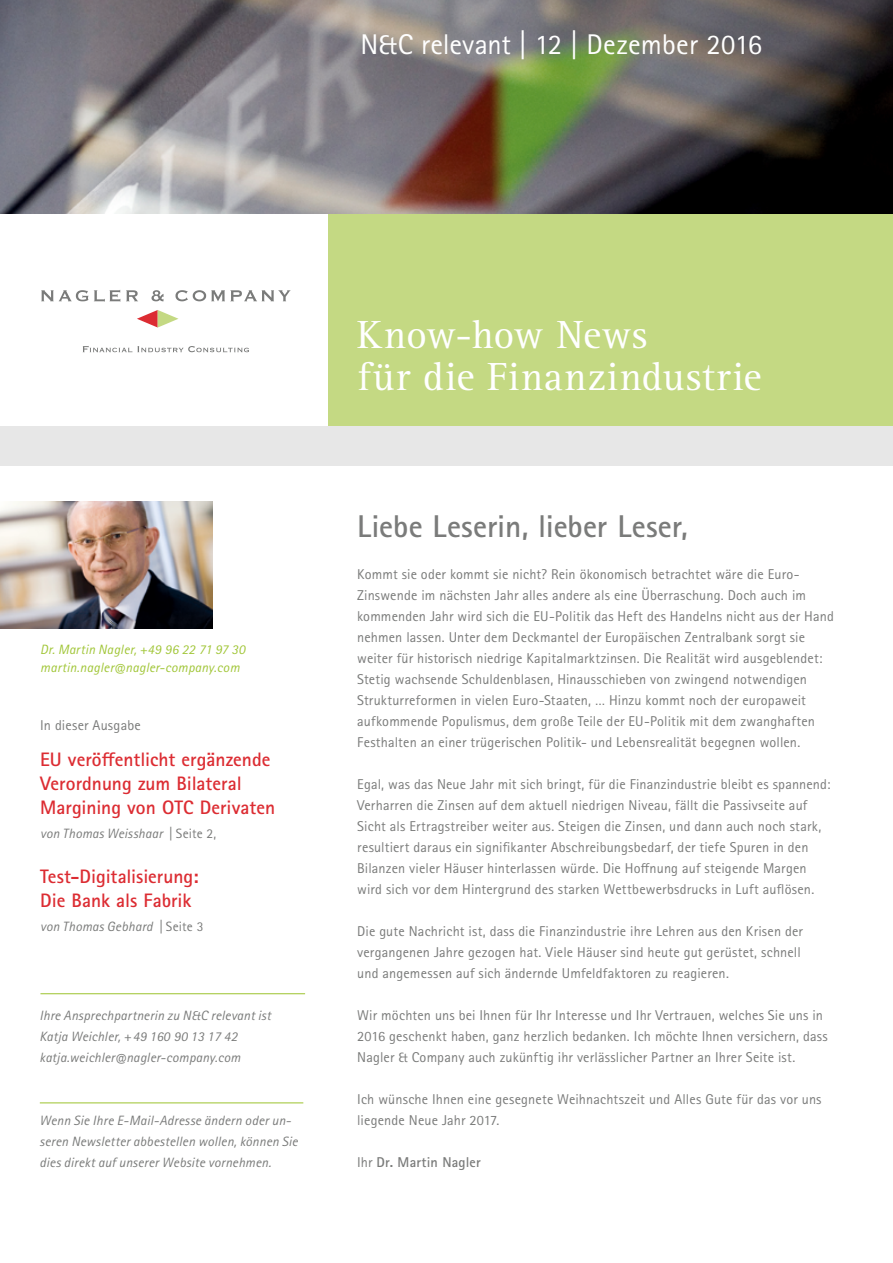
<style>
.page{position:relative;width:893px;height:1263px;background:#fff}
.page>*{position:absolute;margin:0;border:0;box-sizing:border-box;transform-origin:0 0}
.t1{font:40.5px/42px "Rotis Serif Pro";letter-spacing:.015em;color:#fff}
.t2{font:700 31.5px "Rotis Sans Serif Pro";letter-spacing:-.005em;color:#7a7b7a}
.t3{font:28.5px "Rotis Sans Serif Pro";letter-spacing:.005em;color:#fff}
.t4{font:700 19.5px/24px "Rotis Sans Serif Pro";color:#dc2c32}
.t5{font:14.25px/21px "Rotis Sans Serif Pro";letter-spacing:.01em;color:#7a7b7a}
.t6{font:700 14.25px "Rotis Sans Serif Pro";letter-spacing:.01em;color:#7a7b7a}
.t7{font:italic 13.5px/21px "Rotis Sans Serif Pro";letter-spacing:.01em;color:#7a7b7a}
.t8{font:italic 13.5px/18px "Rotis Sans Serif Pro";letter-spacing:.01em;color:#a1c638}
.s1{font-style:normal}
.s2{font-weight:400}
</style>
<div class="page">
<img style="left:0;top:0;width:893px;height:215px">
<div style="left:0;top:426px;width:893px;height:40px;background:#e7e7e7"></div>
<div style="left:327px;top:215px;width:566px;height:211px;background:#c4d983"></div>
<svg style="left:137px;top:310px;width:41px;height:17px"></svg>
<svg style="left:83px;top:346px;width:166px;height:6px"></svg>
<svg style="left:41px;top:290px;width:79px;height:12px"></svg>
<svg style="left:126px;top:290px;width:12px;height:11px"></svg>
<svg style="left:151px;top:290px;width:12px;height:11px"></svg>
<svg style="left:175px;top:290px;width:116px;height:11px"></svg>
<img style="left:0;top:502px;width:213px;height:127px">
<hr style="left:40px;top:993px;width:265px;height:1px;background:#a1c638">
<hr style="left:40px;top:1102px;width:263px;height:1px;background:#a1c638">
<h3 class="t3" style="left:361px;top:28px;width:403px">N&amp;C relevant | 12 | Dezember 2016</h3>
<p class="t8" style="left:40px;top:641px;width:206px">Dr. Martin Nagler, +49 96 22 71 97 30 martin.nagler@nagler-company.com</p>
<p class="t5" style="left:40px;top:714px;width:102px">In dieser Ausgabe</p>
<h3 class="t4" style="left:40px;top:747px;width:237px">EU veröffentlicht ergänzende<br>Verordnung zum Bilateral<br>Margining von OTC Derivaten</h3>
<p class="t7" style="left:40px;top:823px;width:178px">von Thomas Weisshaar | <span class="s1">Seite 2,</span></p>
<h3 class="t4" style="left:40px;top:864px;width:160px">Test-Digitalisierung:<br>Die Bank als Fabrik</h3>
<p class="t7" style="left:40px;top:916px;width:165px">von Thomas Gebhard | <span class="s1">Seite 3</span></p>
<p class="t7" style="left:40px;top:1005px;width:233px">Ihre Ansprechpartnerin zu N&amp;C relevant ist<br>Katja Weichler, +49 160 90 13 17 42 katja.weichler@nagler-company.com</p>
<p class="t7" style="left:40px;top:1110px;width:260px">Wenn Sie Ihre E-Mail-Adresse ändern oder un&shy;seren Newsletter abbestellen wollen, können Sie dies direkt auf unserer Website vornehmen.</p>
<h1 class="t1" style="left:357px;top:314px;width:406px">Know-how News<br>für die Finanzindustrie</h1>
<h2 class="t2" style="left:357px;top:507px;width:332px">Liebe Leserin, lieber Leser,</h2>
<p class="t5" style="left:357px;top:564px;width:478px">Kommt sie oder kommt sie nicht? Rein ökonomisch betrachtet wäre die Euro-Zinswende im nächsten Jahr alles andere als eine Überraschung. Doch auch im kommenden Jahr wird sich die EU-Politik das Heft des Handelns nicht aus der Hand nehmen lassen. Unter dem Deckmantel der Europäischen Zentralbank sorgt sie weiter für historisch niedrige Kapitalmarktzinsen. Die Realität wird ausgeblendet:<br>Stetig wachsende Schuldenblasen, Hinausschieben von zwingend notwendigen Strukturreformen in vielen Euro-Staaten, … Hinzu kommt noch der europaweit aufkommende Populismus, dem große Teile der EU-Politik mit dem zwanghaften Festhalten an einer trügerischen Politik- und Lebensrealität begegnen wollen.</p>
<p class="t5" style="left:357px;top:774px;width:475px">Egal, was das Neue Jahr mit sich bringt, für die Finanzindustrie bleibt es spannend:<br>Verharren die Zinsen auf dem aktuell niedrigen Niveau, fällt die Passivseite auf Sicht als Ertragstreiber weiter aus. Steigen die Zinsen, und dann auch noch stark, resultiert daraus ein signifikanter Abschreibungsbedarf, der tiefe Spuren in den Bilanzen vieler Häuser hinterlassen würde. Die Hoffnung auf steigende Margen wird sich vor dem Hintergrund des starken Wettbewerbsdrucks in Luft auflösen.</p>
<p class="t5" style="left:357px;top:921px;width:447px">Die gute Nachricht ist, dass die Finanzindustrie ihre Lehren aus den Krisen der vergangenen Jahre gezogen hat. Viele Häuser sind heute gut gerüstet, schnell und angemessen auf sich ändernde Umfeldfaktoren zu reagieren.</p>
<p class="t5" style="left:357px;top:1005px;width:472px">Wir möchten uns bei Ihnen für Ihr Interesse und Ihr Vertrauen, welches Sie uns in<br>2016 geschenkt haben, ganz herzlich bedanken. Ich möchte Ihnen versichern, dass<br>Nagler &amp; Company auch zukünftig ihr verlässlicher Partner an Ihrer Seite ist.</p>
<p class="t5" style="left:357px;top:1089px;width:466px">Ich wünsche Ihnen eine gesegnete Weihnachtszeit und Alles Gute für das vor uns liegende Neue Jahr 2017.</p>
<p class="t6" style="left:357px;top:1153px;width:125px"><span class="s2">Ihr</span> Dr. Martin Nagler</p>
</div>
